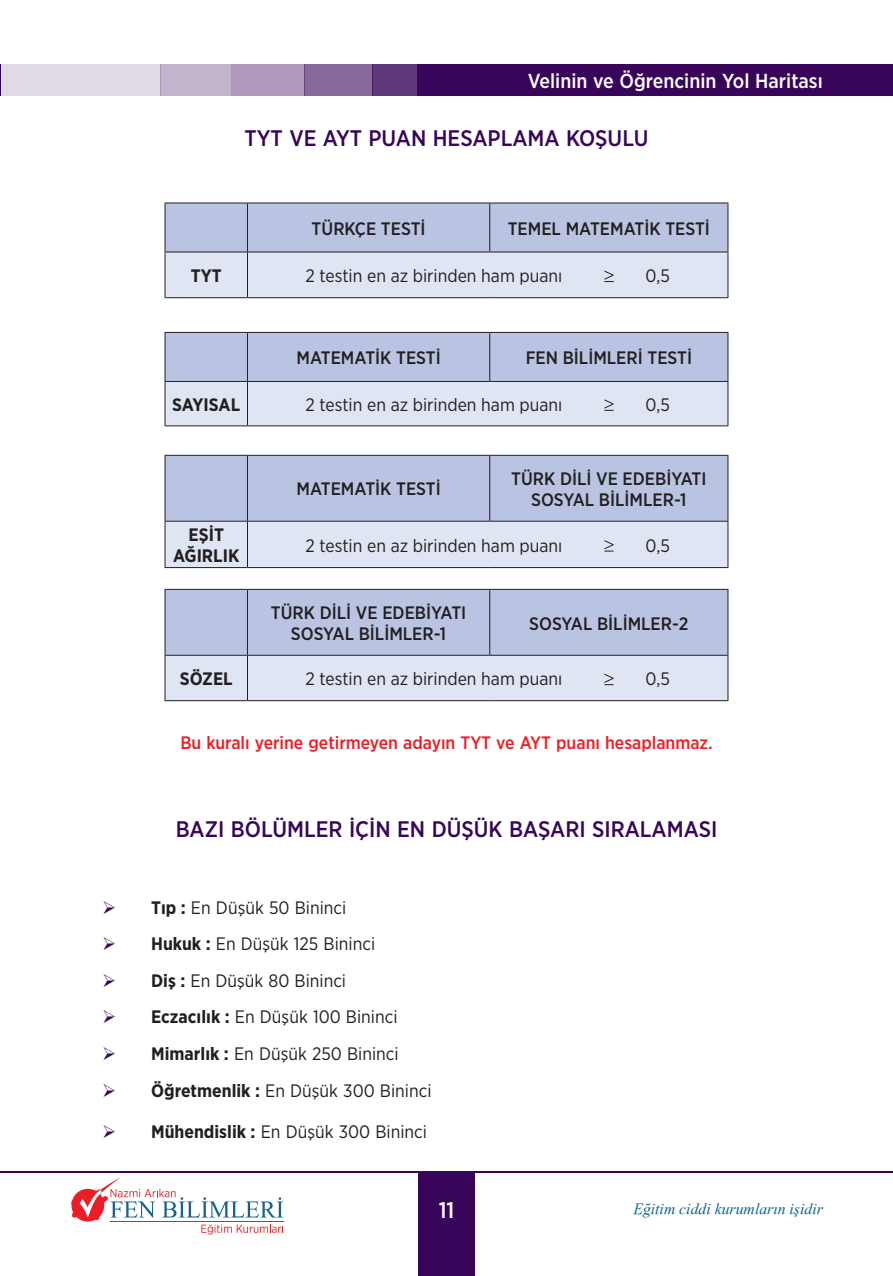
<style>
.page{position:relative;width:893px;height:1276px;background:#fff}
.page>*{position:absolute;margin:0;border:0;box-sizing:border-box;transform-origin:0 0}
.t1{font:500 22.5px "Gotham Narrow";color:#38055a}
.t2{font:500 22.5px "Gotham Narrow";color:#fff}
.t3{font:500 20.25px "Gotham Narrow";color:#fff}
.t4{font:18px "Gotham Narrow";color:#231f20}
.t5{font:500 18px "Gotham Narrow";color:#231f20}
.t6{font:500 18px "Gotham Narrow";color:#ee1d23}
.t7{font:700 18px/20.2px "Gotham Narrow";color:#231f20;text-align:center}
.t8{font:italic 15.75px "TR Times New Roman";color:#056692}
.s1{color:#38055a}
.s2{font-weight:700}
</style>
<div class="page">
<div style="left:418px;top:1172px;width:57px;height:104px;background:#38055a"></div>
<div style="left:452px;top:64px;width:441px;height:32px;background:#38055a"></div>
<div style="left:373px;top:64px;width:87px;height:32px;background:#5f377b"></div>
<div style="left:305px;top:64px;width:68px;height:32px;background:#87699c"></div>
<div style="left:231px;top:64px;width:74px;height:32px;background:#b09bbd"></div>
<div style="left:161px;top:64px;width:70px;height:32px;background:#c3b4cd"></div>
<div style="left:0;top:64px;width:161px;height:32px;background:#e1d9e6"></div>
<div style="left:417px;top:64px;width:406px;height:32px;background:#38055a"></div>
<hr style="left:0;top:1171px;width:893px;height:1px;background:#38055a">
<hr style="left:110px;top:1221px;width:174px;height:1px;background:#ee1d23">
<svg style="left:71px;top:1177px;width:212px;height:57px"></svg>
<hr style="left:165px;top:202px;width:82px;height:1px;background:#231f20">
<hr style="left:247px;top:202px;width:243px;height:1px;background:#231f20">
<hr style="left:490px;top:202px;width:238px;height:1px;background:#231f20">
<svg style="left:165px;top:203px;width:563px;height:95px"></svg>
<svg style="left:165px;top:332px;width:563px;height:94px"></svg>
<hr style="left:165px;top:567px;width:82px;height:1px;background:#231f20">
<hr style="left:247px;top:567px;width:243px;height:1px;background:#231f20">
<hr style="left:490px;top:567px;width:238px;height:1px;background:#231f20">
<svg style="left:165px;top:455px;width:563px;height:112px"></svg>
<hr style="left:165px;top:700px;width:82px;height:1px;background:#231f20">
<hr style="left:247px;top:700px;width:243px;height:1px;background:#231f20">
<hr style="left:490px;top:700px;width:238px;height:1px;background:#231f20">
<svg style="left:165px;top:589px;width:563px;height:111px"></svg>
<p class="t3" style="left:528px;top:68px;width:297px">Velinin ve Öğrencinin Yol Haritası</p>
<p class="t1" style="left:245px;top:123px;width:405px">TYT VE AYT PUAN HESAPLAMA KOŞULU</p>
<p class="t5" style="left:312px;top:217px;width:115px">TÜRKÇE TESTİ</p>
<p class="t5" style="left:508px;top:217px;width:204px">TEMEL MATEMATİK TESTİ</p>
<p class="t7" style="left:191px;top:265px;width:32px">TYT</p>
<p class="t4" style="left:306px;top:264px;width:258px">2 testin en az birinden ham puanı</p>
<p class="t4" style="left:646px;top:264px;width:26px">0,5</p>
<p class="t5" style="left:296px;top:346px;width:146px">MATEMATİK TESTİ</p>
<p class="t5" style="left:526px;top:346px;width:168px">FEN BİLİMLERİ TESTİ</p>
<p class="t7" style="left:172px;top:394px;width:69px">SAYISAL</p>
<p class="t4" style="left:306px;top:393px;width:258px">2 testin en az birinden ham puanı</p>
<p class="t4" style="left:646px;top:393px;width:26px">0,5</p>
<p class="t7" style="left:173px;top:525px;width:68px">EŞİT<br>AĞIRLIK</p>
<p class="t5" style="left:296px;top:478px;width:146px">MATEMATİK TESTİ</p>
<p class="t5" style="left:511px;top:467px;width:197px">TÜRK DİLİ VE EDEBİYATI</p>
<p class="t5" style="left:531px;top:488px;width:157px">SOSYAL BİLİMLER-1</p>
<p class="t4" style="left:306px;top:534px;width:258px">2 testin en az birinden ham puanı</p>
<p class="t4" style="left:646px;top:534px;width:26px">0,5</p>
<p class="t5" style="left:271px;top:601px;width:197px">TÜRK DİLİ VE EDEBİYATI</p>
<p class="t5" style="left:291px;top:622px;width:157px">SOSYAL BİLİMLER-1</p>
<p class="t5" style="left:529px;top:612px;width:161px">SOSYAL BİLİMLER-2</p>
<p class="t7" style="left:180px;top:668px;width:54px">SÖZEL</p>
<p class="t4" style="left:306px;top:667px;width:258px">2 testin en az birinden ham puanı</p>
<p class="t4" style="left:646px;top:667px;width:26px">0,5</p>
<p class="t6" style="left:180px;top:731px;width:534px">Bu kuralı yerine getirmeyen adayın TYT ve AYT puanı hesaplanmaz.</p>
<p class="t1" style="left:176px;top:815px;width:543px">BAZI BÖLÜMLER İÇİN EN DÜŞÜK BAŞARI SIRALAMASI</p>
<p class="t4" style="left:102px;top:896px;width:246px"><span class="s1">➢</span> <span class="s2">Tıp :</span> En Düşük 50 Bininci</p>
<p class="t4" style="left:102px;top:932px;width:275px"><span class="s1">➢</span> <span class="s2">Hukuk :</span> En Düşük 125 Bininci</p>
<p class="t4" style="left:102px;top:969px;width:246px"><span class="s1">➢</span> <span class="s2">Diş :</span> En Düşük 80 Bininci</p>
<p class="t4" style="left:102px;top:1006px;width:297px"><span class="s1">➢</span> <span class="s2">Eczacılık :</span> En Düşük 100 Bininci</p>
<p class="t4" style="left:102px;top:1042px;width:298px"><span class="s1">➢</span> <span class="s2">Mimarlık :</span> En Düşük 250 Bininci</p>
<p class="t4" style="left:102px;top:1079px;width:331px"><span class="s1">➢</span> <span class="s2">Öğretmenlik :</span> En Düşük 300 Bininci</p>
<p class="t4" style="left:102px;top:1120px;width:326px"><span class="s1">➢</span> <span class="s2">Mühendislik :</span> En Düşük 300 Bininci</p>
<p class="t2" style="left:439px;top:1196px;width:17px">11</p>
<p class="t8" style="left:633px;top:1197px;width:191px">Eðitim ciddi kurumlarýn iþidir</p>
</div>
